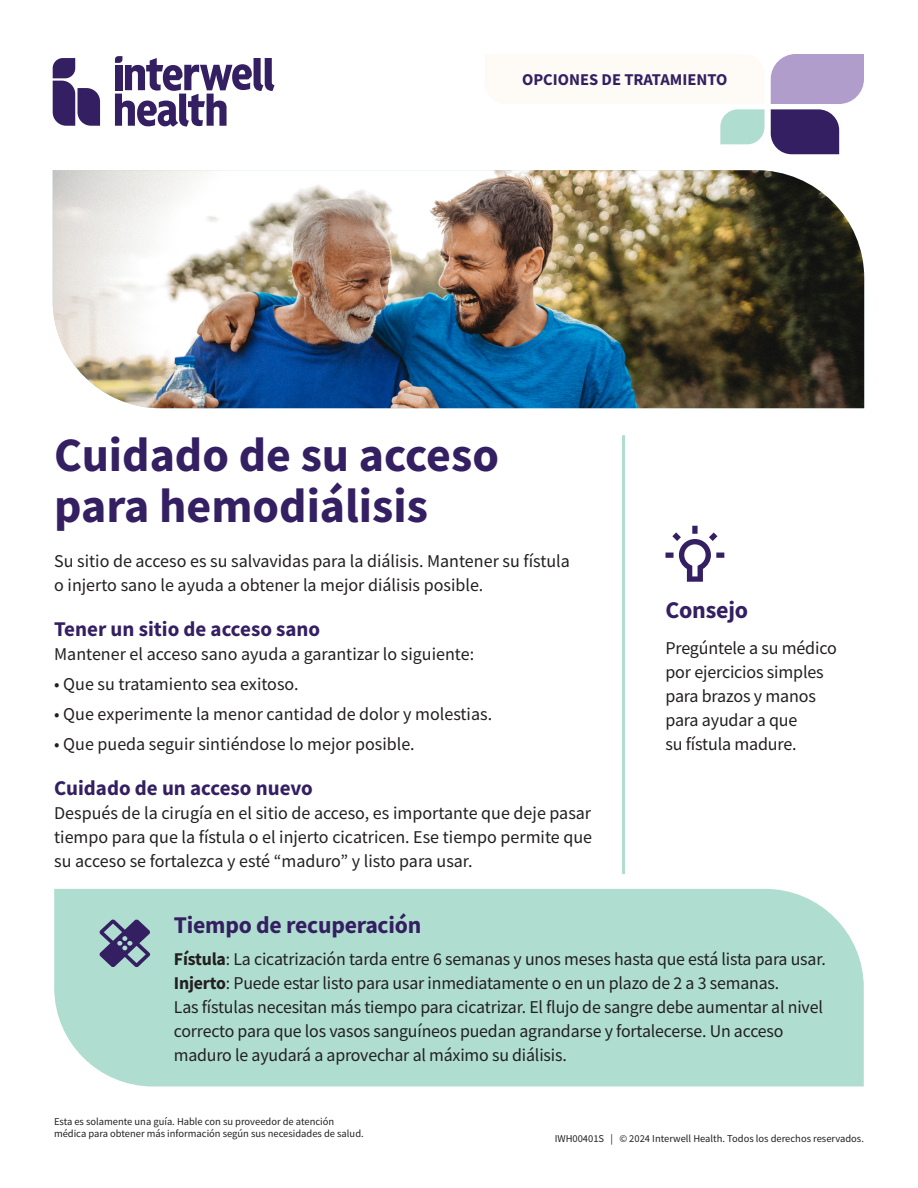
<style>
.page{position:relative;width:918px;height:1188px;background:#fff}
.page>*{position:absolute;margin:0;border:0;box-sizing:border-box;transform-origin:0 0}
.t1{font:700 48px/51px "Source Sans Pro";color:#341f62}
.t2{font:700 24px "Source Sans Pro";letter-spacing:-.01em;color:#341f62}
.t3{font:700 21px "Source Sans Pro";color:#341f62}
.t4{font:18px/24px "Source Sans Pro";letter-spacing:-.01em;color:#231f20}
.t5{font:700 16.5px "Source Sans Pro";color:#341f62}
.t6{font:10.5px/12.6px "Source Sans Pro";color:#231f20}
.s1{font-weight:700}
</style>
<div class="page">
<div style="left:54px;top:889px;width:810px;height:197px;background:#afddcf"></div>
<img style="left:53px;top:170px;width:811px;height:238px">
<svg style="left:665px;top:526px;width:59px;height:56px"></svg>
<svg style="left:99px;top:919px;width:51px;height:48px;background:#6e7995"></svg>
<svg style="left:53px;top:58px;width:47px;height:68px"></svg>
<svg style="left:115px;top:56px;width:160px;height:71px"></svg>
<svg style="left:771px;top:54px;width:93px;height:100px"></svg>
<svg style="left:720px;top:109px;width:45px;height:35px;background:#b7e0d4"></svg>
<hr style="left:622px;top:435px;width:3px;height:439px;background:#afddcf">
<h1 class="t5" style="left:522px;top:69px;width:207px">OPCIONES DE TRATAMIENTO</h1>
<h1 class="t1" style="left:54px;top:429px;width:446px">Cuidado de su acceso para hemodiálisis</h1>
<h1 class="t4" style="left:54px;top:549px;width:517px">Su sitio de acceso es su salvavidas para la diálisis. Mantener su fístula o injerto sano le ayuda a obtener la mejor diálisis posible.</h1>
<h1 class="t3" style="left:54px;top:615px;width:268px">Tener un sitio de acceso sano</h1>
<h1 class="t4" style="left:54px;top:642px;width:421px">Mantener el acceso sano ayuda a garantizar lo siguiente:</h1>
<h1 class="t4" style="left:54px;top:672px;width:246px">• Que su tratamiento sea exitoso.</h1>
<h1 class="t4" style="left:54px;top:702px;width:439px">• Que experimente la menor cantidad de dolor y molestias.</h1>
<h1 class="t4" style="left:54px;top:732px;width:362px">• Que pueda seguir sintiéndose lo mejor posible.</h1>
<h1 class="t3" style="left:54px;top:774px;width:260px">Cuidado de un acceso nuevo</h1>
<h1 class="t4" style="left:54px;top:801px;width:539px;text-align:justify">Después de la cirugía en el sitio de acceso, es importante que deje pasar tiempo para que la fístula o el injerto cicatricen. Ese tiempo permite que su acceso se fortalezca y esté “maduro” y listo para usar.</h1>
<h1 class="t2" style="left:665px;top:594px;width:84px">Consejo</h1>
<h1 class="t4" style="left:665px;top:636px;width:173px">Pregúntele a su médico por ejercicios simples para brazos y manos para ayudar a que<br>su fístula madure.</h1>
<h1 class="t2" style="left:174px;top:909px;width:249px">Tiempo de recuperación</h1>
<h1 class="t4" style="left:174px;top:946px;width:653px"><span class="s1">Fístula</span>: La cicatrización tarda entre 6 semanas y unos meses hasta que está lista para usar.</h1>
<h1 class="t4" style="left:174px;top:970px;width:651px"><span class="s1">Injerto</span>: Puede estar listo para usar inmediatamente o en un plazo de 2 a 3 semanas.<br>Las fístulas necesitan más tiempo para cicatrizar. El flujo de sangre debe aumentar al nivel correcto para que los vasos sanguíneos puedan agrandarse y fortalecerse. Un acceso maduro le ayudará a aprovechar al máximo su diálisis.</h1>
<p class="t6" style="left:54px;top:1115px;width:311px">Esta es solamente una guía. Hable con su proveedor de atención médica para obtener más información según sus necesidades de salud.</p>
<p class="t6" style="left:555px;top:1132px;width:311px">IWH00401S | © 2024 Interwell Health. Todos los derechos reservados.</p>
</div>
